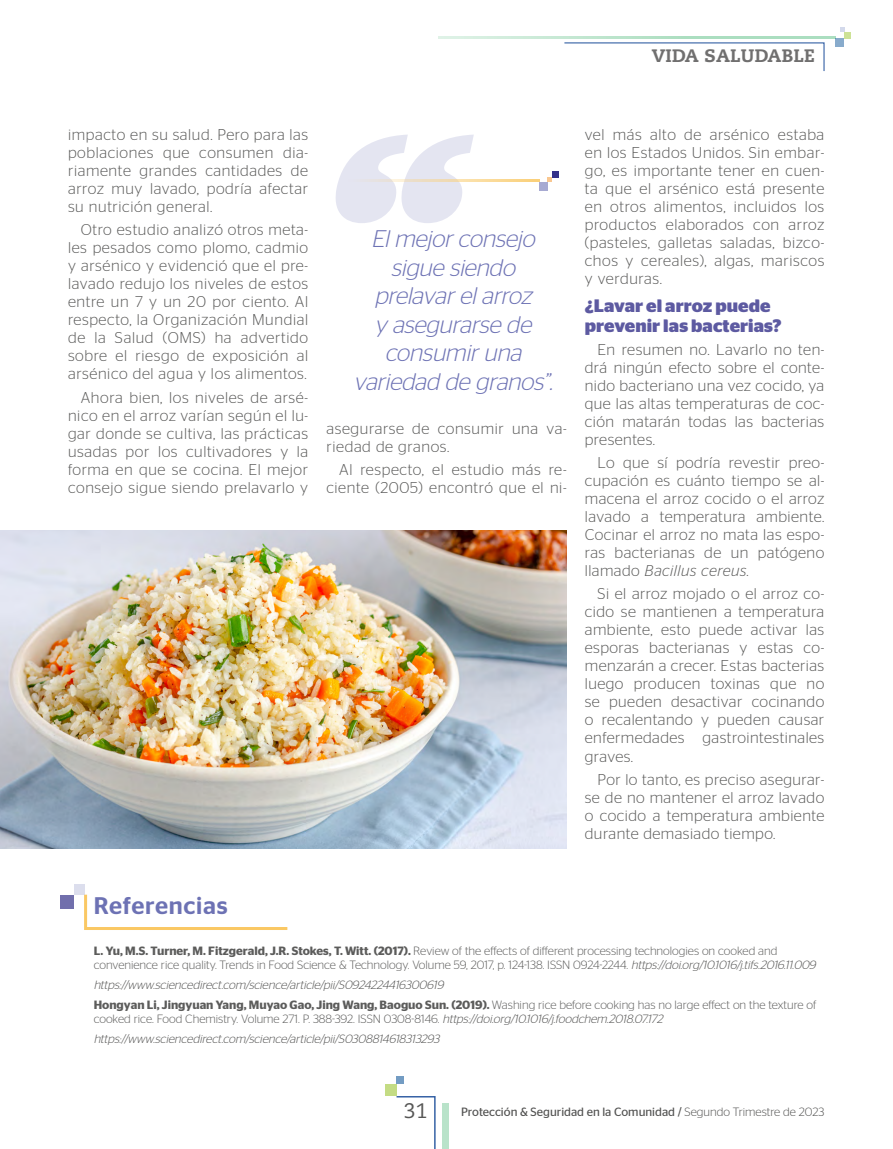
<style>
.page{position:relative;width:893px;height:1149px;background:#fff}
.page>*{position:absolute;margin:0;border:0;box-sizing:border-box;transform-origin:0 0}
.t1{font:italic 700 124.5px "Stag Sans";color:#8a8ec3}
.t2{font:italic 300 24px/28.5px "Stag Sans";color:#6d72b4;text-align:center}
.t3{font:500 24px "Stag Sans";letter-spacing:.03em;color:#6d72b4}
.t4{font:21px "Caecilia LT Std";color:#575756}
.t5{font:700 18px/19.5px "Stag Sans";letter-spacing:.005em;color:#5d5aa1}
.t6{font:800 18px "Caecilia LT Std";letter-spacing:.01em;color:#706f6f}
.t7{font:300 15.6px/18px "Stag Sans";letter-spacing:.04em;color:#575756;text-align:justify}
.t8{font:italic 300 12px/20.2px "Stag Sans";color:#525251}
.t9{font:300 12px/13.5px "Stag Sans";color:#5c5c5b}
.t10{font:12px "Stag Sans";color:#525251}
.s1{font-style:italic}
.s2{font-weight:600}
.s3{font-style:italic;color:#525251}
.s4{font-weight:600;font-style:normal;color:#5c5c5b}
.s5{font-style:normal;color:#5c5c5b}
.s6{font-weight:300}
</style>
<div class="page">
<svg style="left:395px;top:1095px;width:41px;height:53px"></svg>
<div style="left:442px;top:1102px;width:7px;height:46px;background:#b9e3ca"></div>
<div style="left:385px;top:1083px;width:12px;height:12px;background:#c4dc84"></div>
<div style="left:397px;top:1076px;width:7px;height:7px;background:#739cc3"></div>
<hr style="left:439px;top:36px;width:397px;height:2px;background:#4db978">
<div style="left:836px;top:38px;width:8px;height:8px;background:#88abcc"></div>
<svg style="left:840px;top:28px;width:10px;height:10px"></svg>
<svg style="left:564px;top:42px;width:261px;height:29px"></svg>
<hr style="left:348px;top:180px;width:191px;height:2px;background:#fad07a">
<div style="left:539px;top:182px;width:9px;height:8px;background:#a7aad2"></div>
<div style="left:552px;top:171px;width:6px;height:7px;background:#343189"></div>
<svg style="left:548px;top:178px;width:4px;height:4px"></svg>
<svg style="left:83px;top:894px;width:205px;height:36px"></svg>
<div style="left:60px;top:894px;width:14px;height:14px;background:#716fac"></div>
<div style="left:74px;top:883px;width:11px;height:11px;background:#dcdeed"></div>
<img style="left:0;top:530px;width:567px;height:318px">
<p class="t6" style="left:652px;top:44px;width:165px">VIDA SALUDABLE</p>
<p class="t7" style="left:68px;top:125px;width:242px">impacto en su salud. Pero para las poblaciones que consumen dia&shy;riamente grandes cantidades de arroz muy lavado, podría afectar su nutrición general.</p>
<p class="t7" style="left:68px;top:220px;width:242px;text-indent:13px">Otro estudio analizó otros meta&shy;les pesados como plomo, cadmio y arsénico y evidenció que el pre&shy;lavado redujo los niveles de estos entre un 7 y un 20 por ciento. Al respecto, la Organización Mundial de la Salud (OMS) ha advertido sobre el riesgo de exposición al arsénico del agua y los alimentos.</p>
<p class="t7" style="left:68px;top:388px;width:242px;text-indent:13px">Ahora bien, los niveles de arsé&shy;nico en el arroz varían según el lu&shy;gar donde se cultiva, las prácticas usadas por los cultivadores y la forma en que se cocina. El mejor consejo sigue siendo prelavarlo y</p>
<h1 class="t1" style="left:326px;top:106px;width:165px">“</h1>
<h2 class="t2" style="left:353px;top:224px;width:206px">Elmejorconsejo sigue siendo prelavarelarroz<br>y asegurarse de consumiruna variedad de granos”.</h2>
<p class="t7" style="left:326px;top:419px;width:242px">asegurarse de consumir una va&shy;riedad de granos.</p>
<p class="t7" style="left:326px;top:460px;width:242px;text-align:right">Al respecto, el estudio más re&shy;ciente (2005) encontró que el ni-</p>
<p class="t7" style="left:585px;top:125px;width:241px">vel más alto de arsénico estaba en los Estados Unidos. Sin embar&shy;go, es importante tener en cuen&shy;ta que el arsénico está presente en otros alimentos, incluidos los productos elaborados con arroz (pasteles, galletas saladas, bizco&shy;chos y cereales), algas, mariscos y verduras.</p>
<p class="t5" style="left:585px;top:296px;width:198px">¿Lavar el arroz puede prevenir las bacterias?</p>
<p class="t7" style="left:585px;top:340px;width:241px;text-indent:13px">En resumen no. Lavarlo no ten&shy;drá ningún efecto sobre el conte&shy;nido bacteriano una vez cocido, ya que las altas temperaturas de coc&shy;ción matarán todas las bacterias presentes.</p>
<p class="t7" style="left:585px;top:453px;width:241px;text-indent:13px">Lo que sí podría revestir preo&shy;cupación es cuánto tiempo se al&shy;macena el arroz cocido o el arroz lavado a temperatura ambiente.<br>Cocinar el arroz no mata las espo&shy;ras bacterianas de un patógeno llamado <span class="s1">Bacillus cereus.</span></p>
<p class="t7" style="left:585px;top:584px;width:241px;text-indent:13px">Si el arroz mojado o el arroz co&shy;cido se mantienen a temperatura ambiente, esto puede activar las esporas bacterianas y estas co&shy;menzarán a crecer. Estas bacterias luego producen toxinas que no se pueden desactivar cocinando o recalentando y pueden causar enfermedades gastrointestinales graves.</p>
<p class="t7" style="left:585px;top:769px;width:241px;text-indent:13px">Por lo tanto, es preciso asegurar&shy;se de no mantener el arroz lavado o cocido a temperatura ambiente durante demasiado tiempo.</p>
<h2 class="t3" style="left:94px;top:891px;width:136px">Referencias</h2>
<p class="t9" style="left:94px;top:943px;width:726px"><span class="s2">L. Yu, M.S. Turner, M. Fitzgerald, J.R. Stokes, T. Witt. (2017).</span> Review of the effects of different processing technologies on cooked and convenience rice quality. Trends in Food Science &amp; Technology. Volume 59, 2017, p. 124-138. ISSN 0924-2244. <span class="s3">https://doi.org/10.1016/j.tifs.2016.11.009</span></p>
<p class="t8" style="left:94px;top:974px;width:724px">https://www.sciencedirect.com/science/article/pii/S0924224416300619<br><span class="s4">Hongyan Li, Jingyuan Yang, Muyao Gao, Jing Wang, Baoguo Sun. (2019).</span> <span class="s5">Washing rice before cooking has no large effect on the texture of</span></p>
<p class="t8" style="left:94px;top:1007px;width:573px"><span class="s5">cooked rice. Food Chemistry. Volume 271. P. 388-392. ISSN 0308-8146.</span> https://doi.org/10.1016/j.foodchem.2018.07.172 https://www.sciencedirect.com/science/article/pii/S0308814618313293</p>
<h3 class="t4" style="left:404px;top:1098px;width:25px">31</h3>
<p class="t10" style="left:461px;top:1104px;width:365px">Protección &amp; Seguridad en la Comunidad / <span class="s6">Segundo Trimestre de 2023</span></p>
</div>
